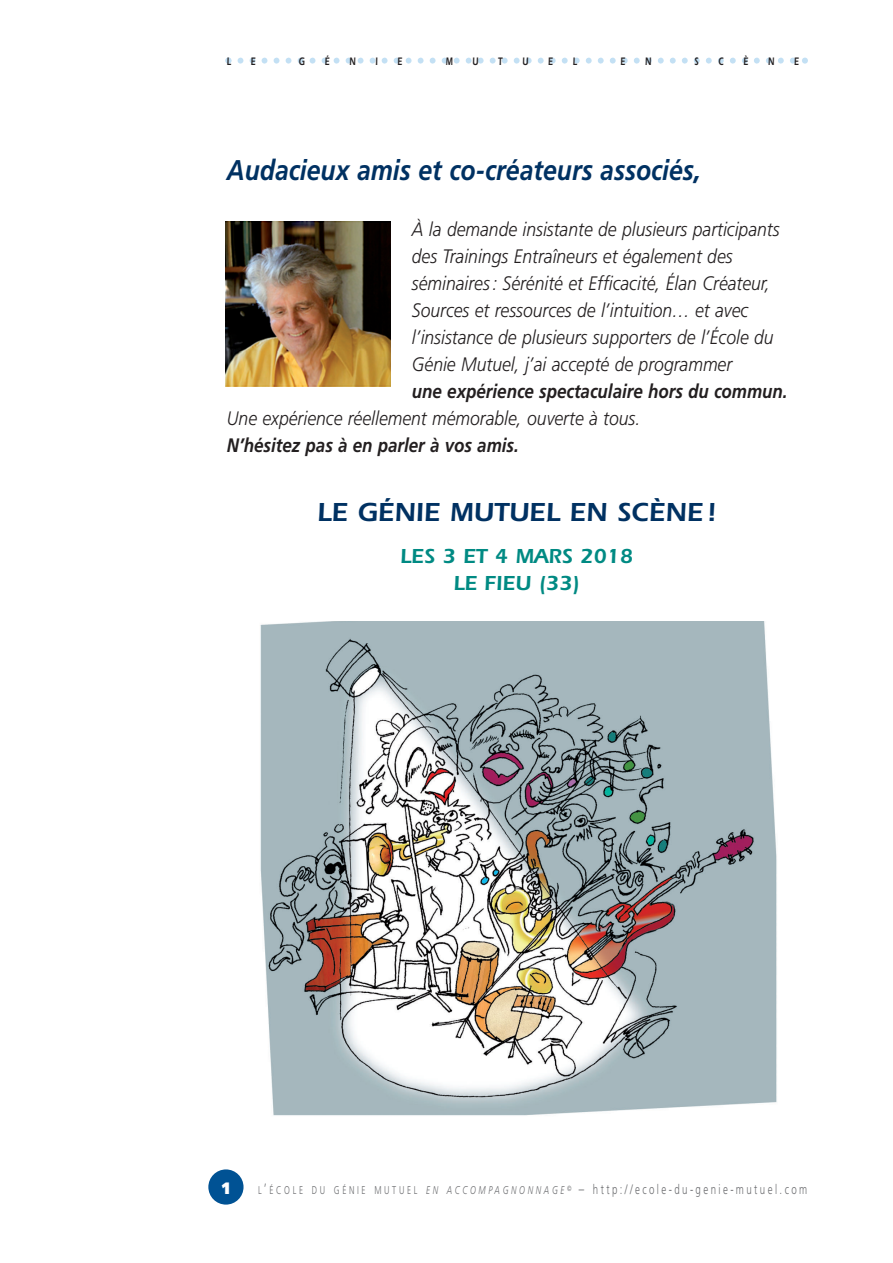
<style>
.page{position:relative;width:893px;height:1263px;background:#fff}
.page>*{position:absolute;margin:0;border:0;box-sizing:border-box;transform-origin:0 0}
.t1{font:italic 700 28.5px "Frutiger";color:#003162;scale:.87 1}
.t2{font:600 27px "Itc Eras";color:#003162}
.t3{font:600 21px/27px "Itc Eras";color:#008a83;text-align:center}
.t4{font:italic 300 19.5px/27px "Frutiger";color:#231f20;scale:.9 1}
.t5{font:italic 700 19.5px "Frutiger";color:#231f20;scale:.87 1}
.t6{font:900 16.5px "Frutiger";color:#fff;scale:.9 1}
.t7{font:300 13.5px "Frutiger";letter-spacing:.245em;color:#6c6d70;scale:.72 1}
.t8{font:600 11.25px "Itc Eras";color:#231f20;scale:.71 1}
.s1{font-size:11.25px}
.s2{font-size:15px}
.s3{font-style:italic;font-size:11.25px}
</style>
<div class="page">
<svg style="left:225px;top:58px;width:583px;height:6px"></svg>
<div style="left:208px;top:1169px;width:36px;height:35px;background:#005294;border-radius:50%"></div>
<img style="left:260px;top:621px;width:517px;height:495px">
<img style="left:225px;top:221px;width:165px;height:165px">
<p class="t8" style="left:227px;top:58px;width:7px">L</p>
<p class="t8" style="left:251px;top:58px;width:8px">E</p>
<p class="t8" style="left:299px;top:58px;width:10px">G</p>
<p class="t8" style="left:325px;top:58px;width:8px">É</p>
<p class="t8" style="left:349px;top:58px;width:10px">N</p>
<p class="t8" style="left:376px;top:58px;width:5px">I</p>
<p class="t8" style="left:398px;top:58px;width:8px">E</p>
<p class="t8" style="left:446px;top:58px;width:11px">M</p>
<p class="t8" style="left:473px;top:58px;width:10px">U</p>
<p class="t8" style="left:498px;top:58px;width:8px">T</p>
<p class="t8" style="left:522px;top:58px;width:10px">U</p>
<p class="t8" style="left:548px;top:58px;width:8px">E</p>
<p class="t8" style="left:573px;top:58px;width:7px">L</p>
<p class="t8" style="left:620px;top:58px;width:8px">E</p>
<p class="t8" style="left:645px;top:58px;width:10px">N</p>
<p class="t8" style="left:694px;top:58px;width:7px">S</p>
<p class="t8" style="left:718px;top:58px;width:9px">C</p>
<p class="t8" style="left:743px;top:58px;width:8px">È</p>
<p class="t8" style="left:768px;top:58px;width:10px">N</p>
<p class="t8" style="left:794px;top:58px;width:8px">E</p>
<h1 class="t1" style="left:227px;top:159px;width:546px">Audacieux amis et co-créateurs associés,</h1>
<p class="t4" style="left:412px;top:217px;width:410px">À la demande insistante de plusieurs participants des Trainings Entraîneurs et également des séminaires : Sérénité et Efficacité, Élan Créateur, Sources et ressources de l’intuition… et avec l’insistance de plusieurs supporters de l’École du Génie Mutuel, j’ai accepté de programmer</p>
<p class="t5" style="left:412px;top:384px;width:433px">une expérience spectaculaire hors du commun.</p>
<p class="t4" style="left:227px;top:406px;width:461px">Une expérience réellement mémorable, ouverte à tous.</p>
<p class="t5" style="left:227px;top:438px;width:337px">N’hésitez pas à en parler à vos amis.</p>
<h2 class="t2" style="left:317px;top:503px;width:401px">LE GÉNIE MUTUEL EN SCÈNE !</h2>
<p class="t3" style="left:400px;top:545px;width:235px">LES 3 ET 4 MARS 2018<br>LE FIEU (33)</p>
<p class="t6" style="left:222px;top:1181px;width:10px">1</p>
<p class="t7" style="left:258px;top:1184px;width:764px"><span class="s1">L</span><span class="s2">’</span><span class="s1">ÉCOLE DU GÉNIE MUTUEL</span> <span class="s3">EN ACCOMPAGNONNAGE</span> <sup>©</sup> <span class="s2">–</span> http://ecole-du-genie-mutuel.com</p>
</div>
